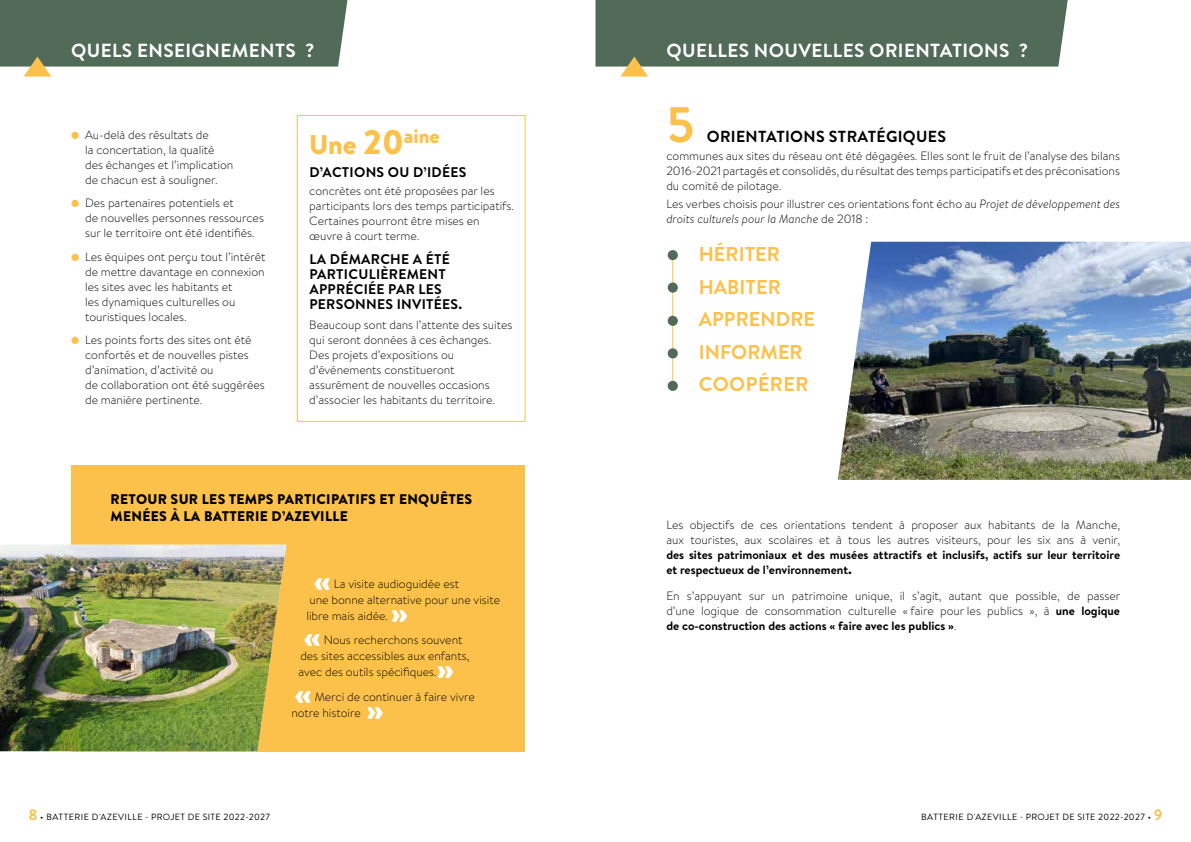
<style>
.page{position:relative;width:1191px;height:842px;background:#fff}
.page>*{position:absolute;margin:0;border:0;box-sizing:border-box;transform-origin:0 0}
.t1{font:700 50px "Brandon Text";color:#fbc14b}
.t2{font:900 34px "Brandon Text";color:#fff}
.t3{font:700 20px/32.5px "Brandon Text";color:#fbc14b}
.t4{font:900 19.8px "Brandon Text";color:#fbc14b}
.t5{font:700 19px "Brandon Text";letter-spacing:.02em;color:#fff}
.t6{font:700 16px "Brandon Text";letter-spacing:.02em;color:#000}
.t7{font:700 14px/15px "Brandon Text";letter-spacing:.02em;color:#000}
.t8{font:900 14px/17px "Brandon Text";letter-spacing:.02em;color:#000}
.t9{font:300 12px/15px "Brandon Text";color:#000}
.t10{font:700 12px/15px "Brandon Text";color:#000}
.t11{font:9px "Brandon Text";letter-spacing:.035em;color:#000}
.s1{font-size:27px}
.s2{font-size:34px}
.s3{font-style:italic}
.s4{font-size:14px}
.s5{font-weight:700}
.s6{font-weight:700;font-size:15px;color:#fbc14b}
.s7{font-size:8.5px}
</style>
<div class="page">
<img style="left:837px;top:242px;width:354px;height:238px">
<div style="left:71px;top:465px;width:453px;height:286px;background:#fbc14b"></div>
<div style="left:297px;top:115px;width:228px;height:307px;border:1px solid #fbc14b"></div>
<img style="left:0;top:545px;width:286px;height:206px">
<svg style="left:595px;top:0;width:472px;height:77px;background:#6b7f6e"></svg>
<svg style="left:0;top:0;width:347px;height:77px;background:#6b7f6e"></svg>
<hr style="left:672px;top:260px;width:1px;height:126px;background:#fbc14b">
<div style="left:667px;top:250px;width:11px;height:10px;background:#526a58;border-radius:50%"></div>
<div style="left:667px;top:282px;width:11px;height:11px;background:#526a58;border-radius:50%"></div>
<div style="left:667px;top:316px;width:11px;height:10px;background:#526a58;border-radius:50%"></div>
<div style="left:667px;top:348px;width:11px;height:10px;background:#526a58;border-radius:50%"></div>
<div style="left:667px;top:381px;width:11px;height:10px;background:#526a58;border-radius:50%"></div>
<h3 class="t5" style="left:71px;top:37px;width:245px">QUELS ENSEIGNEMENTS ?</h3>
<p class="t9" style="left:85px;top:126px;width:150px">Au-delà des résultats de<br>la concertation, la qualité des échanges et l’implication de chacun est à souligner.</p>
<p class="t9" style="left:85px;top:195px;width:180px">Des partenaires potentiels et<br>de nouvelles personnes ressources sur le territoire ont été identifiés.</p>
<p class="t9" style="left:85px;top:248px;width:182px">Les équipes ont perçu tout l’intérêt de mettre davantage en connexion les sites avec les habitants et<br>les dynamiques culturelles ou touristiques locales.</p>
<p class="t9" style="left:85px;top:332px;width:181px">Les points forts des sites ont été confortés et de nouvelles pistes d’animation, d’activité ou<br>de collaboration ont été suggérées de manière pertinente.</p>
<h3 class="t4" style="left:309px;top:122px;width:132px"><span class="s1">Une</span> <span class="s2">20</span>aine</h3>
<p class="t7" style="left:309px;top:165px;width:158px">D’ACTIONS OU D’IDÉES</p>
<p class="t9" style="left:309px;top:183px;width:206px">concrètes ont été proposées par les participants lors des temps participatifs.<br>Certaines pourront être mises en œuvre à court terme.</p>
<p class="t7" style="left:309px;top:251px;width:154px">LA DÉMARCHE A ÉTÉ<br>PARTICULIÈREMENT<br>APPRÉCIÉE PAR LES<br>PERSONNES INVITÉES.</p>
<p class="t9" style="left:309px;top:317px;width:205px">Beaucoup sont dans l’attente des suites qui seront données à ces échanges.<br>Des projets d’expositions ou d’événements constitueront assurément de nouvelles occasions d’associer les habitants du territoire.</p>
<p class="t8" style="left:111px;top:490px;width:363px">RETOUR SUR LES TEMPS PARTICIPATIFS ET ENQUÊTES<br>MENÉES À LA BATTERIE D’AZEVILLE</p>
<h2 class="t2" style="left:313px;top:556px;width:19px">«</h2>
<p class="t9" style="left:306px;top:575px;width:195px;line-height:16px;text-indent:27px">La visite audioguidée est<br>une bonne alternative pour une visite libre mais aidée.</p>
<h2 class="t2" style="left:391px;top:588px;width:19px">»</h2>
<h2 class="t2" style="left:303px;top:613px;width:19px">«</h2>
<p class="t9" style="left:298px;top:632px;width:172px;line-height:16px;text-indent:25px">Nous recherchons souvent des sites accessibles aux enfants, avec des outils spécifiques.</p>
<h2 class="t2" style="left:437px;top:645px;width:19px">»</h2>
<h2 class="t2" style="left:294px;top:669px;width:19px">«</h2>
<p class="t9" style="left:291px;top:688px;width:185px;line-height:16px;text-indent:23px">Merci de continuer à faire vivre notre histoire</p>
<h2 class="t2" style="left:366px;top:685px;width:19px">»</h2>
<h3 class="t5" style="left:666px;top:37px;width:363px">QUELLES NOUVELLES ORIENTATIONS ?</h3>
<h1 class="t1" style="left:666px;top:90px;width:30px">5</h1>
<h3 class="t6" style="left:707px;top:125px;width:241px">ORIENTATIONS STRATÉGIQUES</h3>
<p class="t9" style="left:666px;top:148px;width:455px;text-align:justify">communes aux sites du réseau ont été dégagées. Elles sont le fruit de l’analyse des bilans 2016-2021 partagés et consolidés, du résultat des temps participatifs et des préconisations du comité de pilotage.</p>
<p class="t9" style="left:666px;top:196px;width:455px">Les verbes choisis pour illustrer ces orientations font écho au <span class="s3">Projet de développement des droits culturels pour la Manche</span> de 2018 :</p>
<h3 class="t3" style="left:699px;top:237px;width:118px">HÉRITER<br>HABITER<br>APPRENDRE<br>INFORMER<br>COOPÉRER</h3>
<p class="t9" style="left:666px;top:517px;width:455px">Les objectifs de ces orientations tendent à proposer aux habitants de la Manche, aux touristes, aux scolaires et à tous les autres visiteurs, pour les six ans à venir,</p>
<p class="t10" style="left:666px;top:547px;width:455px">des sites patrimoniaux et des musées attractifs et inclusifs, actifs sur leur territoire et respectueux de l’environnement<span class="s4">.</span></p>
<p class="t9" style="left:666px;top:588px;width:455px;text-align:justify">En s’appuyant sur un patrimoine unique, il s’agit, autant que possible, de passer d’une logique de consommation culturelle « faire pour les publics », à <span class="s5">une logique de co-construction des actions « faire avec les publics »</span>.</p>
<p class="t11" style="left:28px;top:811px;width:243px"><span class="s6">8</span> • BATTERIE D'AZEVILLE <span class="s7">-</span> PROJET DE SITE 2022-2027</p>
<p class="t11" style="left:921px;top:811px;width:243px">BATTERIE D'AZEVILLE <span class="s7">-</span> PROJET DE SITE 2022-2027 • <span class="s6">9</span></p>
</div>
